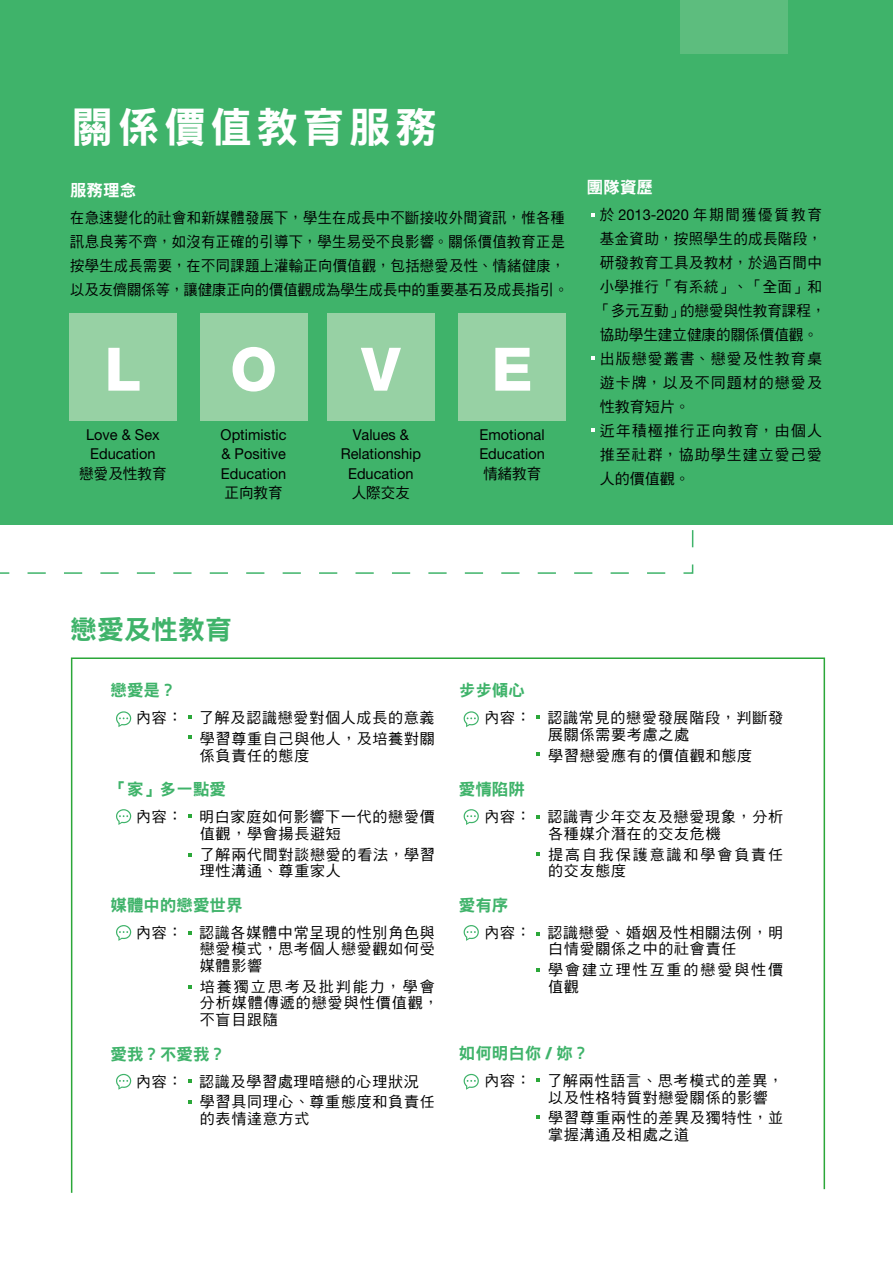
<style>
.page{position:relative;width:893px;height:1263px;background:#fff}
.page>*{position:absolute;margin:0;border:0;box-sizing:border-box;transform-origin:0 0}
.t1{font:800 60px "Helvetica Neue LT Pro";color:#fff}
.t2{font:42px "DF Hei Std W9";letter-spacing:.1em;color:#fff}
.t3{font:27px "DF Hei Std W9";color:#3fb36a}
.t4{font:16.5px "DF Hei Std W9";color:#3fb36a}
.t5{font:16.5px "DF Hei Std W9";color:#fff}
.t6{font:15px/16.5px "DF Hei Std W5";letter-spacing:.05em;color:#000}
.t7{font:15px/24px "DF Hei Std W5";letter-spacing:.025em;color:#000}
.t8{font:15px/24px "DF Hei Std W5";letter-spacing:.025em;color:#000;scale:.95 1}
.t9{font:15px/19.5px "Helvetica Neue LT Pro";color:#000}
.t10{font:15px/16.5px "DF Hei Std W5";letter-spacing:.13em;color:#000}
.s1{font-family:"Helvetica Neue LT Pro"}
.s2{font-family:"Helvetica Neue LT Pro";font-weight:800}
</style>
<div class="page">
<svg style="left:0;top:524px;width:695px;height:50px"></svg>
<div style="left:0;top:0;width:893px;height:524px;background:#3fb36a"></div>
<div style="left:680px;top:0;width:108px;height:54px;background:#5dbd7e"></div>
<svg style="left:70px;top:657px;width:756px;height:536px"></svg>
<svg style="left:537px;top:968px;width:3px;height:4px"></svg>
<svg style="left:116px;top:711px;width:15px;height:16px"></svg>
<svg style="left:116px;top:809px;width:15px;height:16px"></svg>
<svg style="left:116px;top:925px;width:15px;height:16px"></svg>
<svg style="left:116px;top:1074px;width:15px;height:16px"></svg>
<svg style="left:464px;top:711px;width:15px;height:16px"></svg>
<svg style="left:464px;top:809px;width:15px;height:16px"></svg>
<svg style="left:464px;top:925px;width:15px;height:16px"></svg>
<svg style="left:464px;top:1074px;width:15px;height:16px"></svg>
<div style="left:69px;top:313px;width:108px;height:108px;background:#97d1a4"></div>
<div style="left:200px;top:313px;width:107px;height:108px;background:#97d1a4"></div>
<div style="left:327px;top:313px;width:108px;height:108px;background:#97d1a4"></div>
<div style="left:458px;top:313px;width:108px;height:108px;background:#97d1a4"></div>
<h2 class="t2" style="left:72px;top:105px;width:367px">關係價值教育服務</h2>
<p class="t5" style="left:70px;top:181px;width:67px">服務理念</p>
<p class="t8" style="left:70px;top:205px;width:526px">在急速變化的社會和新媒體發展下，學生在成長中不斷接收外間資訊，惟各種訊息良莠不齊，如沒有正確的引導下，學生易受不良影響。關係價值教育正是按學生成長需要，在不同課題上灌輸正向價值觀，包括戀愛及性、情緒健康，以及友儕關係等，讓健康正向的價值觀成為學生成長中的重要基石及成長指引。</p>
<h1 class="t1" style="left:105px;top:334px;width:38px">L</h1>
<p class="t9" style="left:86px;top:425px;width:75px">Love &amp; Sex<br>Education</p>
<p class="t6" style="left:79px;top:465px;width:89px">戀愛及性教育</p>
<h1 class="t1" style="left:230px;top:334px;width:48px">O</h1>
<p class="t9" style="left:221px;top:425px;width:68px;text-align:justify">Optimistic &amp; Positive Education</p>
<p class="t6" style="left:225px;top:485px;width:60px">正向教育</p>
<h1 class="t1" style="left:361px;top:334px;width:40px">V</h1>
<p class="t9" style="left:341px;top:425px;width:82px;text-align:center">Values &amp;<br>Relationship<br>Education</p>
<p class="t6" style="left:352px;top:485px;width:60px">人際交友</p>
<h1 class="t1" style="left:492px;top:334px;width:43px">E</h1>
<p class="t9" style="left:479px;top:425px;width:67px">Emotional<br>Education</p>
<p class="t6" style="left:483px;top:465px;width:60px">情緒教育</p>
<p class="t5" style="left:587px;top:178px;width:67px">團隊資歷</p>
<p class="t7" style="left:596px;top:202px;width:231px">於 <span class="s1">2013-2020</span> 年期間獲優質教育基金資助，按照學生的成長階段，研發教育工具及教材，於過百間中小學推行「有系統」、「全面」和「多元互動」的戀愛與性教育課程，協助學生建立健康的關係價值觀。出版戀愛叢書、戀愛及性教育桌遊卡牌，以及不同題材的戀愛及性教育短片。<br>近年積極推行正向教育，由個人推至社群，協助學生建立愛己愛人的價值觀。</p>
<h3 class="t3" style="left:70px;top:615px;width:164px">戀愛及性教育</h3>
<p class="t4" style="left:111px;top:682px;width:67px">戀愛是？</p>
<p class="t6" style="left:136px;top:707px;width:300px;line-height:20.7px;text-align:right">內容： 了解及認識戀愛對個人成長的意義學習尊重自己與他人，及培養對關</p>
<p class="t6" style="left:200px;top:747px;width:111px">係負責任的態度</p>
<p class="t4" style="left:111px;top:781px;width:117px">「家」多一點愛</p>
<p class="t6" style="left:200px;top:808px;width:236px;text-indent:-64px">內容： 明白家庭如何影響下一代的戀愛價值觀，學會揚長避短</p>
<p class="t6" style="left:200px;top:846px;width:236px">了解兩代間對談戀愛的看法，學習理性溝通、尊重家人</p>
<p class="t4" style="left:111px;top:896px;width:134px">媒體中的戀愛世界</p>
<p class="t6" style="left:200px;top:924px;width:236px;text-align:justify;text-indent:-64px">內容： 認識各媒體中常呈現的性別角色與戀愛模式，思考個人戀愛觀如何受媒體影響</p>
<p class="t6" style="left:200px;top:978px;width:240px">培養獨立思考及批判能力，學會分析媒體傳遞的戀愛與性價值觀，不盲目跟隨</p>
<p class="t4" style="left:111px;top:1045px;width:117px">愛我？不愛我？</p>
<p class="t6" style="left:200px;top:1070px;width:236px;line-height:20.7px;text-indent:-64px">內容： 認識及學習處理暗戀的心理狀況學習具同理心、尊重態度和負責任</p>
<p class="t6" style="left:200px;top:1110px;width:111px">的表情達意方式</p>
<p class="t4" style="left:459px;top:682px;width:67px">步步傾心</p>
<p class="t6" style="left:548px;top:709px;width:236px;text-indent:-64px">內容： 認識常見的戀愛發展階段，判斷發展關係需要考慮之處</p>
<p class="t6" style="left:548px;top:747px;width:205px">學習戀愛應有的價值觀和態度</p>
<p class="t4" style="left:459px;top:781px;width:67px">愛情陷阱</p>
<p class="t6" style="left:484px;top:808px;width:300px;text-align:center">內容： 認識青少年交友及戀愛現象，分析各種媒介潛在的交友危機</p>
<p class="t10" style="left:548px;top:846px;width:236px">提高自我保護意識和學會負責任的交友態度</p>
<p class="t4" style="left:459px;top:896px;width:51px">愛有序</p>
<p class="t6" style="left:548px;top:924px;width:236px;text-indent:-64px">內容： 認識戀愛、婚姻及性相關法例，明白情愛關係之中的社會責任</p>
<p class="t10" style="left:548px;top:961px;width:236px">學會建立理性互重的戀愛與性價值觀</p>
<p class="t4" style="left:459px;top:1044px;width:132px">如何明白你 <span class="s2">/</span> 妳？</p>
<p class="t6" style="left:548px;top:1072px;width:236px;text-indent:-64px">內容： 了解兩性語言、思考模式的差異，以及性格特質對戀愛關係的影響</p>
<p class="t6" style="left:548px;top:1109px;width:236px">學習尊重兩性的差異及獨特性，並掌握溝通及相處之道</p>
</div>
